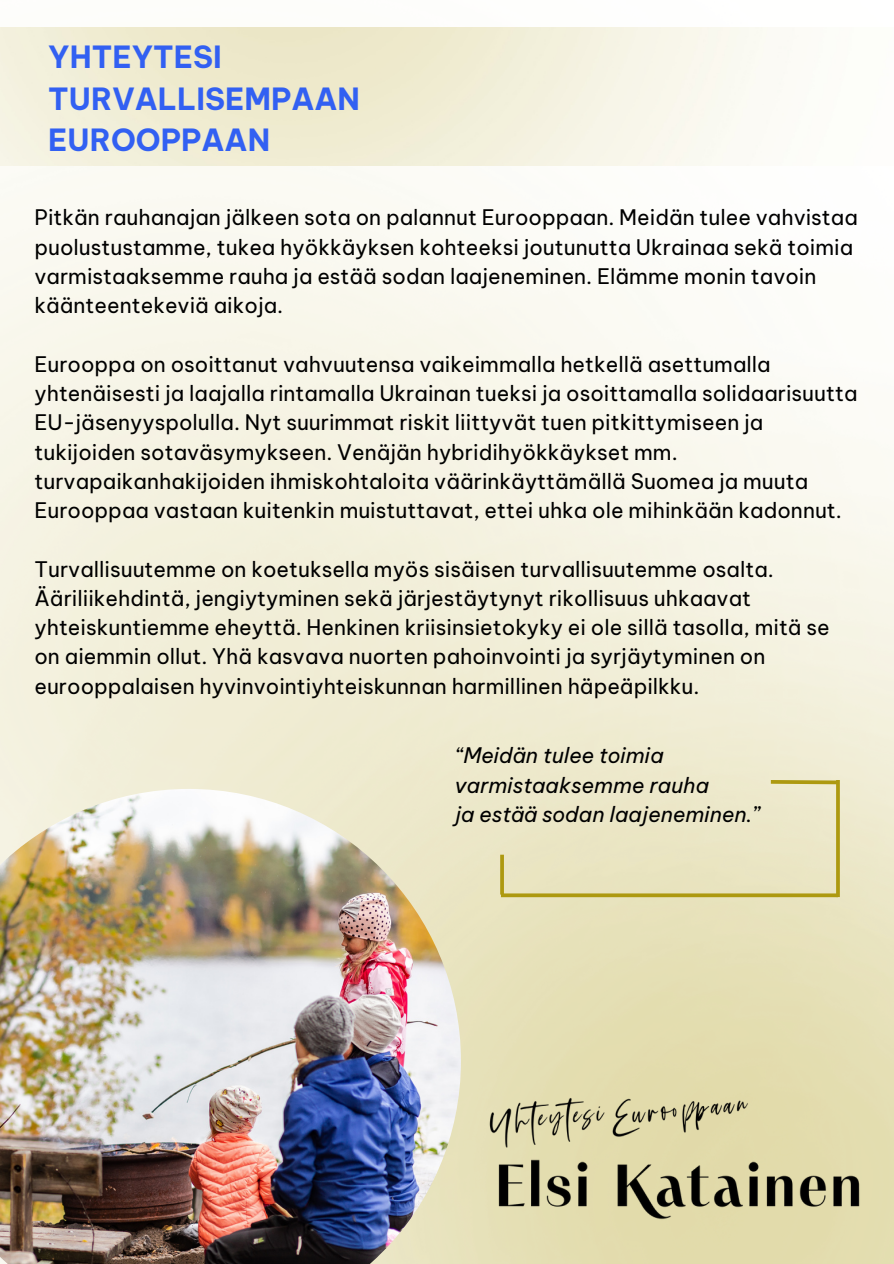
<style>
.page{position:relative;width:894px;height:1264px;background:#fff}
.page>*{position:absolute;margin:0;border:0;box-sizing:border-box;transform-origin:0 0}
.t1{font:700 30px/41.7px "Be Vietnam Pro";color:#3260f2}
.t2{font:21px/29.2px "Be Vietnam Pro";color:#000}
.t3{font:italic 21px/29.2px "Be Vietnam Pro";color:#000}
</style>
<div class="page">
<img style="left:0;top:27px;width:893px;height:1236px">
<img style="left:0;top:789px;width:461px;height:474px">
<img style="left:0;top:28px;width:893px;height:137px">
<img style="left:469px;top:1072px;width:301px;height:96px">
<img style="left:472px;top:1138px;width:418px;height:125px">
<svg style="left:501px;top:893px;width:334px;height:4px"></svg>
<svg style="left:835px;top:786px;width:4px;height:111px"></svg>
<svg style="left:500px;top:854px;width:4px;height:40px"></svg>
<svg style="left:766px;top:778px;width:75px;height:8px"></svg>
<p class="t1" style="left:48px;top:36px;width:313px">YHTEYTESI<br>TURVALLISEMPAAN<br>EUROOPPAAN</p>
<p class="t2" style="left:34px;top:203px;width:824px">Pitkän rauhanajan jälkeen sota on palannut Eurooppaan. Meidän tulee vahvistaa puolustustamme, tukea hyökkäyksen kohteeksi joutunutta Ukrainaa sekä toimia varmistaaksemme rauha ja estää sodan laajeneminen. Elämme monin tavoin käänteentekeviä aikoja.</p>
<p class="t2" style="left:34px;top:349px;width:824px">Eurooppa on osoittanut vahvuutensa vaikeimmalla hetkellä asettumalla yhtenäisesti ja laajalla rintamalla Ukrainan tueksi ja osoittamalla solidaarisuutta EU-jäsenyyspolulla. Nyt suurimmat riskit liittyvät tuen pitkittymiseen ja tukijoiden sotaväsymykseen. Venäjän hybridihyökkäykset mm. turvapaikanhakijoiden ihmiskohtaloita väärinkäyttämällä Suomea ja muuta Eurooppaa vastaan kuitenkin muistuttavat, ettei uhka ole mihinkään kadonnut.</p>
<p class="t2" style="left:34px;top:554px;width:796px">Turvallisuutemme on koetuksella myös sisäisen turvallisuutemme osalta.<br>Ääriliikehdintä, jengiytyminen sekä järjestäytynyt rikollisuus uhkaavat yhteiskuntiemme eheyttä. Henkinen kriisinsietokyky ei ole sillä tasolla, mitä se on aiemmin ollut. Yhä kasvava nuorten pahoinvointi ja syrjäytyminen on eurooppalaisen hyvinvointiyhteiskunnan harmillinen häpeäpilkku.</p>
<p class="t3" style="left:454px;top:741px;width:256px">“Meidän tulee toimia varmistaaksemme rauha</p>
<p class="t3" style="left:454px;top:799px;width:307px">ja estää sodan laajeneminen.”</p>
</div>
